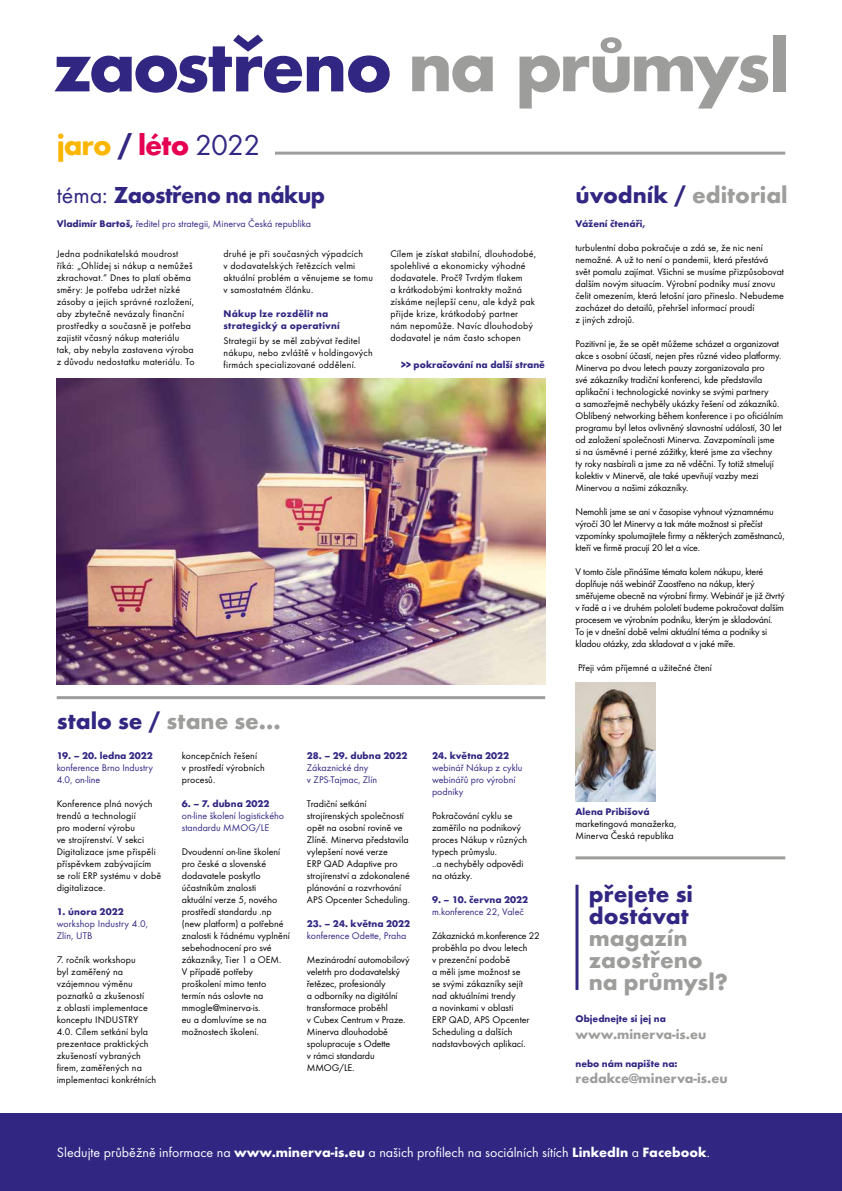
<style>
.page{position:relative;width:842px;height:1191px;background:#fff}
.page>*{position:absolute;margin:0;border:0;box-sizing:border-box;transform-origin:0 0}
.t1{font:700 30px "Futura TOT";letter-spacing:-.03em;color:#fab600}
.t2{font:700 24px/22px "Futura TOT";color:#9d9d9c}
.t3{font:700 24px "Futura TOT";letter-spacing:-.015em;color:#312783;scale:.96 1}
.t4{font:700 24px/22px "Futura TOT";letter-spacing:-.015em;color:#312783}
.t5{font:14px "Futura TOT";color:#fff}
.t6{font:700 14px "Futura TOT";color:#9d9d9c}
.t7{font:10px/12px "Futura TOT";color:#000}
.t8{font:10px/12px "Futura TOT";letter-spacing:.02em;color:#000}
.t9{font:10px/12px "Futura TOT";letter-spacing:-.02em;color:#000}
.t10{font:10px/12px "Futura TOT";color:#312783}
.t11{font:700 10px "Futura TOT";color:#312783}
.t12{font:700 10px/12px "Futura TOT";letter-spacing:.02em;color:#312783}
.s1{color:#312783}
.s2{color:#e50051}
.s3{font-weight:400;color:#312783}
.s4{font-weight:400}
.s5{font-weight:700}
</style>
<div class="page">
<svg style="left:54px;top:35px;width:336px;height:58px"></svg>
<svg style="left:412px;top:55px;width:81px;height:37px"></svg>
<svg style="left:519px;top:37px;width:249px;height:72px"></svg>
<div style="left:773px;top:35px;width:12px;height:56px;background:#9d9d9c"></div>
<hr style="left:275px;top:152px;width:510px;height:3px;background:#9d9d9c">
<hr style="left:57px;top:696px;width:488px;height:3px;background:#9d9d9c">
<hr style="left:575px;top:856px;width:210px;height:3px;background:#9d9d9c">
<hr style="left:575px;top:884px;width:3px;height:106px;background:#312783">
<div style="left:0;top:1113px;width:842px;height:78px;background:#312783"></div>
<img style="left:575px;top:682px;width:80px;height:120px">
<img style="left:57px;top:378px;width:488px;height:307px">
<h1 class="t1" style="left:57px;top:126px;width:205px">jaro <span class="s1">/</span> <span class="s2">léto</span> <span class="s3">2022</span></h1>
<h2 class="t3" style="left:57px;top:180px;width:281px"><span class="s4">téma:</span> Zaostřeno na nákup</h2>
<p class="t10" style="left:57px;top:218px;width:256px"><span class="s5">Vladimír Bartoš,</span> ředitel pro strategii, Minerva Česká republika</p>
<p class="t8" style="left:57px;top:247px;width:139px">Jedna podnikatelská moudrost říká: „Ohlídej si nákup a nemůžeš zkrachovat.“ Dnes to platí oběma směry: Je potřeba udržet nízké zásoby a jejich správné rozložení, aby zbytečně nevázaly finanční prostředky a současně je potřeba zajistit včasný nákup materiálu tak, aby nebyla zastavena výroba z důvodu nedostatku materiálu. To</p>
<p class="t8" style="left:223px;top:247px;width:151px">druhé je při současných výpadcích<br>v dodavatelských řetězcích velmi aktuální problém a věnujeme se tomu v samostatném článku.</p>
<p class="t12" style="left:223px;top:307px;width:118px">Nákup lze rozdělit na strategický a operativní</p>
<p class="t8" style="left:223px;top:334px;width:151px">Strategií by se měl zabývat ředitel nákupu, nebo zvláště v holdingových firmách specializované oddělení.</p>
<p class="t8" style="left:390px;top:247px;width:147px">Cílem je získat stabilní, dlouhodobé, spolehlivé a ekonomicky výhodné dodavatele. Proč? Tvrdým tlakem<br>a krátkodobými kontrakty možná získáme nejlepší cenu, ale když pak přijde krize, krátkodobý partner nám nepomůže. Navíc dlouhodobý dodavatel je nám často schopen</p>
<p class="t11" style="left:401px;top:358px;width:145px">&gt;&gt; pokračování na další straně</p>
<h2 class="t2" style="left:57px;top:710px;width:226px"><span class="s1">stalo se /</span> stane se...</h2>
<p class="t11" style="left:57px;top:749px;width:98px">19. – 20. ledna 2022</p>
<p class="t10" style="left:57px;top:762px;width:98px">konference Brno Industry<br>4.0, on-line</p>
<p class="t7" style="left:57px;top:798px;width:106px">Konference plná nových trendů a technologií<br>pro moderní výrobu<br>ve strojírenství. V sekci<br>Digitalizace jsme přispěli příspěvkem zabývajícím se rolí ERP systému v době digitalizace.</p>
<p class="t11" style="left:57px;top:905px;width:69px">1. února 2022</p>
<p class="t10" style="left:57px;top:918px;width:93px">workshop Industry 4.0,<br>Zlín, UTB</p>
<p class="t7" style="left:57px;top:954px;width:101px">7. ročník workshopu<br>byl zaměřený na vzájemnou výměnu poznatků a zkušeností<br>z oblasti implementace konceptu INDUSTRY<br>4.0. Cílem setkání byla prezentace praktických zkušeností vybraných firem, zaměřených na implementaci konkrétních</p>
<p class="t7" style="left:182px;top:750px;width:84px">koncepčních řešení<br>v prostředí výrobních procesů.</p>
<p class="t11" style="left:182px;top:797px;width:89px">6. – 7. dubna 2022</p>
<p class="t10" style="left:182px;top:810px;width:104px">on-line školení logistického standardu MMOG/LE</p>
<p class="t7" style="left:182px;top:846px;width:109px">Dvoudenní on-line školení pro české a slovenské dodavatele poskytlo účastníkům znalosti<br>aktuální verze 5, nového prostředí standardu .np (new platform) a potřebné znalosti k řádnému vyplnění sebehodnocení pro své zákazníky, Tier 1 a OEM.<br>V případě potřeby proškolení mimo tento termín nás oslovte na mmogle@minerva-is.<br>eu a domluvíme se na možnostech školení.</p>
<p class="t11" style="left:307px;top:749px;width:102px">28. – 29. dubna 2022</p>
<p class="t10" style="left:307px;top:762px;width:72px">Zákaznické dny<br>v ZPS-Tajmac, Zlín</p>
<p class="t7" style="left:307px;top:798px;width:105px">Tradiční setkání strojírenských společností opět na osobní rovině ve<br>Zlíně. Minerva představila vylepšení nové verze<br>ERP QAD Adaptive pro strojírenství a zdokonalené plánování a rozvrhování<br>APS Opcenter Scheduling.</p>
<p class="t11" style="left:307px;top:917px;width:105px">23. – 24. května 2022</p>
<p class="t10" style="left:307px;top:930px;width:101px">konference Odette, Praha</p>
<p class="t7" style="left:307px;top:954px;width:104px">Mezinárodní automobilový veletrh pro dodavatelský řetězec, profesionály<br>a odborníky na digitální transformace proběhl<br>v Cubex Centrum v Praze.<br>Minerva dlouhodobě spolupracuje s Odette<br>v rámci standardu<br>MMOG/LE.</p>
<p class="t11" style="left:432px;top:749px;width:79px">24. května 2022</p>
<p class="t10" style="left:432px;top:762px;width:92px">webinář Nákup z cyklu webinářů pro výrobní podniky</p>
<p class="t7" style="left:432px;top:810px;width:97px">Pokračování cyklu se zaměřilo na podnikový proces Nákup v různých typech průmyslu.<br>..a nechyběly odpovědi na otázky.</p>
<p class="t11" style="left:432px;top:893px;width:98px">9. – 10. června 2022</p>
<p class="t10" style="left:432px;top:906px;width:93px">m.konference 22, Valeč</p>
<p class="t7" style="left:432px;top:930px;width:109px">Zákaznická m.konference 22 proběhla po dvou letech<br>v prezenční podobě<br>a měli jsme možnost se<br>se svými zákazníky sejít nad aktuálními trendy<br>a novinkami v oblasti<br>ERP QAD, APS Opcenter<br>Scheduling a dalších nadstavbových aplikací.</p>
<h2 class="t2" style="left:575px;top:184px;width:214px"><span class="s1">úvodník /</span> editorial</h2>
<p class="t11" style="left:575px;top:217px;width:72px">Vážení čtenáři,</p>
<p class="t7" style="left:575px;top:241px;width:210px">turbulentní doba pokračuje a zdá se, že nic není nemožné. A už to není o pandemii, která přestává svět pomalu zajímat. Všichni se musíme přizpůsobovat dalším novým situacím. Výrobní podniky musí znovu čelit omezením, která letošní jaro přineslo. Nebudeme zacházet do detailů, přehršel informací proudí<br>z jiných zdrojů.</p>
<p class="t7" style="left:575px;top:337px;width:209px">Pozitivní je, že se opět můžeme scházet a organizovat akce s osobní účastí, nejen přes různé video platformy.<br>Minerva po dvou letech pauzy zorganizovala pro<br>své zákazníky tradiční konferenci, kde představila aplikační i technologické novinky se svými partnery<br>a samozřejmě nechyběly ukázky řešení od zákazníků.<br>Oblíbený networking během konference i po oficiálním programu byl letos ovlivněný slavnostní událostí, 30 let od založení společnosti Minerva. Zavzpomínali jsme<br>si na úsměvné i perné zážitky, které jsme za všechny<br>ty roky nasbírali a jsme za ně vděčni. Ty totiž stmelují kolektiv v Minervě, ale také upevňují vazby mezi Minervou a našimi zákazníky.</p>
<p class="t9" style="left:575px;top:505px;width:211px">Nemohli jsme se ani v časopise vyhnout významnému výročí 30 let Minervy a tak máte možnost si přečíst vzpomínky spolumajitele firmy a některých zaměstnanců, kteří ve firmě pracují 20 let a více.</p>
<p class="t9" style="left:575px;top:565px;width:211px">V tomto čísle přinášíme témata kolem nákupu, které doplňuje náš webinář Zaostřeno na nákup, který směřujeme obecně na výrobní firmy. Webinář je již čtvrtý v řadě a i ve druhém pololetí budeme pokračovat dalším procesem ve výrobním podniku, kterým je skladování.<br>To je v dnešní době velmi aktuální téma a podniky si kladou otázky, zda skladovat a v jaké míře.</p>
<p class="t7" style="left:578px;top:661px;width:135px">Přeji vám příjemné a užitečné čtení</p>
<p class="t11" style="left:575px;top:805px;width:76px">Alena Pribišová</p>
<p class="t7" style="left:575px;top:817px;width:102px">marketingová manažerka,<br>Minerva Česká republika</p>
<h2 class="t4" style="left:589px;top:883px;width:106px">přejete si dostávat</h2>
<h2 class="t2" style="left:589px;top:927px;width:141px">magazín zaostřeno na průmysl?</h2>
<p class="t11" style="left:575px;top:1012px;width:92px">Objednejte si jej na</p>
<h3 class="t6" style="left:575px;top:1025px;width:132px">www.minerva-is.eu</h3>
<p class="t11" style="left:575px;top:1057px;width:104px">nebo nám napište na:</p>
<h3 class="t6" style="left:575px;top:1070px;width:154px">redakce@minerva-is.eu</h3>
<h3 class="t5" style="left:57px;top:1144px;width:654px">Sledujte průběžně informace na <span class="s5">www.minerva-is.eu</span> a našich profilech na sociálních sítích <span class="s5">LinkedIn</span> a <span class="s5">Facebook</span>.</h3>
</div>
